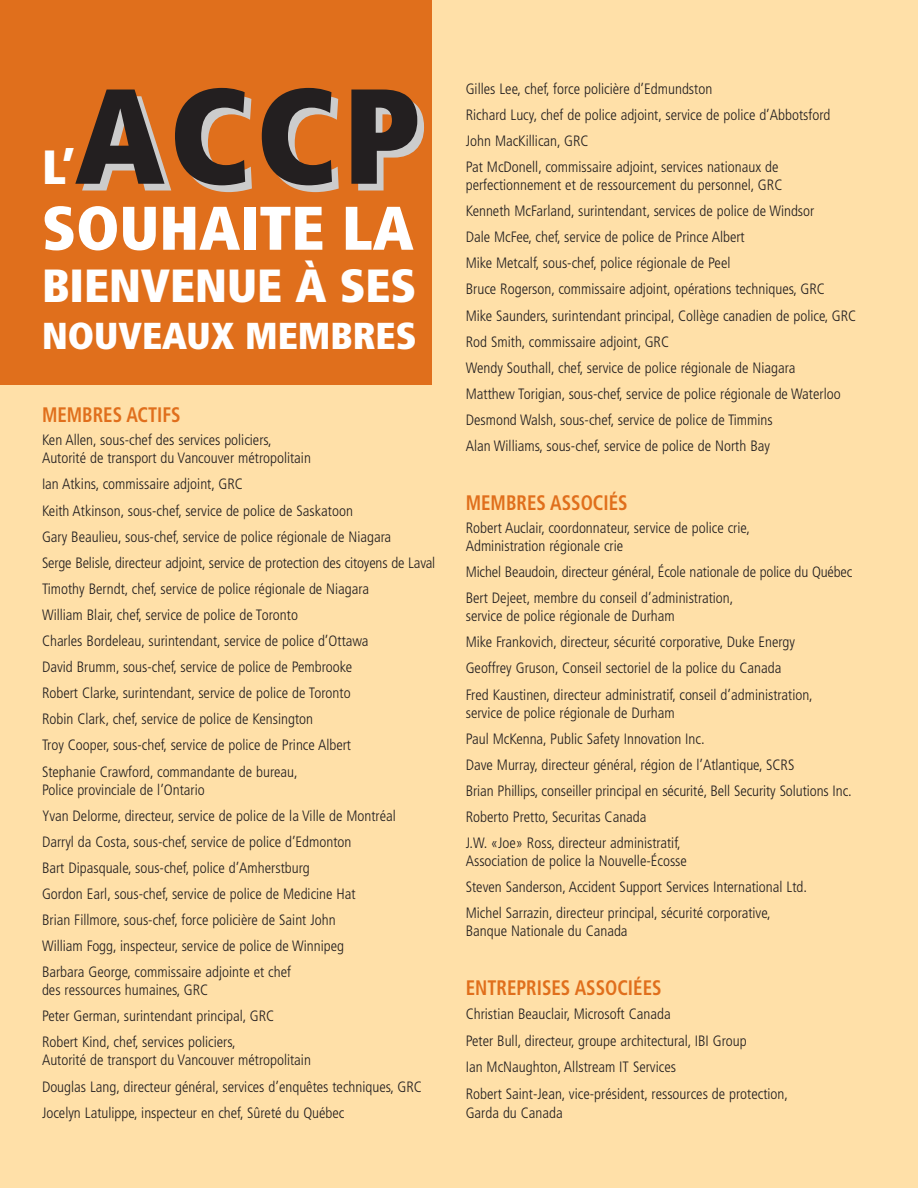
<style>
.page{position:relative;width:918px;height:1188px;background:#ffe0a8}
.page>*{position:absolute;margin:0;border:0;box-sizing:border-box;transform-origin:0 0}
.t1{font:900 condensed 135px "Frutiger";color:#231f20}
.t2{font:900 condensed 61.5px "Frutiger";color:#fff}
.t3{font:900 condensed 48px "Frutiger";color:#fff}
.t4{font:900 condensed 46.5px "Frutiger";color:#fff}
.t5{font:900 condensed 37.5px "Frutiger";color:#fff}
.t6{font:700 condensed 21px "Frutiger";color:#e06f1c;scale:.9 1}
.t7{font:300 condensed 15px/26.1px "Frutiger";color:#231f20}
</style>
<div class="page">
<div style="left:0;top:0;width:432px;height:385px;background:#e06f1c"></div>
<h1 class="t1" style="left:75px;top:82px;width:347px">ACCP</h1>
<h2 class="t2" style="left:42px;top:204px;width:373px">SOUHAITE LA</h2>
<h3 class="t4" style="left:42px;top:267px;width:376px">BIENVENUE À SES</h3>
<h3 class="t5" style="left:42px;top:321px;width:376px">NOUVEAUX MEMBRES</h3>
<h3 class="t3" style="left:42px;top:148px;width:34px">L’</h3>
<h3 class="t6" style="left:42px;top:406px;width:156px">MEMBRES ACTIFS</h3>
<p class="t7" style="left:42px;top:432px;width:270px;line-height:18px">Ken Allen, sous-chef des services policiers,<br>Autorité de transport du Vancouver métropolitain</p>
<p class="t7" style="left:42px;top:472px;width:395px">Ian Atkins, commissaire adjoint, GRC<br>Keith Atkinson, sous-chef, service de police de Saskatoon<br>Gary Beaulieu, sous-chef, service de police régionale de Niagara<br>Serge Belisle, directeur adjoint, service de protection des citoyens de Laval Timothy Berndt, chef, service de police régionale de Niagara<br>William Blair, chef, service de police de Toronto<br>Charles Bordeleau, surintendant, service de police d’Ottawa<br>David Brumm, sous-chef, service de police de Pembrooke<br>Robert Clarke, surintendant, service de police de Toronto<br>Robin Clark, chef, service de police de Kensington<br>Troy Cooper, sous-chef, service de police de Prince Albert<br>Stephanie Crawford, commandante de bureau,</p>
<p class="t7" style="left:42px;top:778px;width:355px">Police provinciale de l’Ontario<br>Yvan Delorme, directeur, service de police de la Ville de Montréal Darryl da Costa, sous-chef, service de police d’Edmonton<br>Bart Dipasquale, sous-chef, police d’Amherstburg<br>Gordon Earl, sous-chef, service de police de Medicine Hat<br>Brian Fillmore, sous-chef, force policière de Saint John<br>William Fogg, inspecteur, service de police de Winnipeg<br>Barbara George, commissaire adjointe et chef</p>
<p class="t7" style="left:42px;top:978px;width:234px">des ressources humaines, GRC<br>Peter German, surintendant principal, GRC<br>Robert Kind, chef, services policiers,</p>
<p class="t7" style="left:42px;top:1048px;width:381px">Autorité de transport du Vancouver métropolitain<br>Douglas Lang, directeur général, services d’enquêtes techniques, GRC<br>Jocelyn Latulippe, inspecteur en chef, Sûreté du Québec</p>
<p class="t7" style="left:466px;top:77px;width:366px">Gilles Lee, chef, force policière d’Edmundston<br>Richard Lucy, chef de police adjoint, service de police d’Abbotsford John MacKillican, GRC<br>Pat McDonell, commissaire adjoint, services nationaux de</p>
<p class="t7" style="left:466px;top:173px;width:392px">perfectionnement et de ressourcement du personnel, GRC<br>Kenneth McFarland, surintendant, services de police de Windsor<br>Dale McFee, chef, service de police de Prince Albert<br>Mike Metcalf, sous-chef, police régionale de Peel<br>Bruce Rogerson, commissaire adjoint, opérations techniques, GRC<br>Mike Saunders, surintendant principal, Collège canadien de police, GRC Rod Smith, commissaire adjoint, GRC<br>Wendy Southall, chef, service de police régionale de Niagara<br>Matthew Torigian, sous-chef, service de police régionale de Waterloo Desmond Walsh, sous-chef, service de police de Timmins<br>Alan Williams, sous-chef, service de police de North Bay</p>
<h3 class="t6" style="left:466px;top:494px;width:181px">MEMBRES ASSOCIÉS</h3>
<p class="t7" style="left:466px;top:520px;width:286px;line-height:18px">Robert Auclair, coordonnateur, service de police crie,<br>Administration régionale crie</p>
<p class="t7" style="left:466px;top:560px;width:388px">Michel Beaudoin, directeur général, École nationale de police du Québec<br>Bert Dejeet, membre du conseil d’administration,</p>
<p class="t7" style="left:466px;top:604px;width:349px">service de police régionale de Durham<br>Mike Frankovich, directeur, sécurité corporative, Duke Energy Geoffrey Gruson, Conseil sectoriel de la police du Canada<br>Fred Kaustinen, directeur administratif, conseil d’administration,</p>
<p class="t7" style="left:466px;top:700px;width:388px">service de police régionale de Durham<br>Paul McKenna, Public Safety Innovation Inc.<br>Dave Murray, directeur général, région de l’Atlantique, SCRS<br>Brian Phillips, conseiller principal en sécurité, Bell Security Solutions Inc.<br>Roberto Pretto, Securitas Canada<br>J.W. «Joe» Ross, directeur administratif,</p>
<p class="t7" style="left:466px;top:849px;width:343px">Association de police la Nouvelle-Écosse<br>Steven Sanderson, Accident Support Services International Ltd.<br>Michel Sarrazin, directeur principal, sécurité corporative,</p>
<p class="t7" style="left:466px;top:919px;width:163px">Banque Nationale du Canada</p>
<h3 class="t6" style="left:466px;top:979px;width:219px">ENTREPRISES ASSOCIÉES</h3>
<p class="t7" style="left:466px;top:1001px;width:324px;line-height:26.7px">Christian Beauclair, Microsoft Canada<br>Peter Bull, directeur, groupe architectural, IBI Group<br>Ian McNaughton, Allstream IT Services<br>Robert Saint-Jean, vice-président, ressources de protection,</p>
<p class="t7" style="left:466px;top:1100px;width:99px">Garda du Canada</p>
</div>
